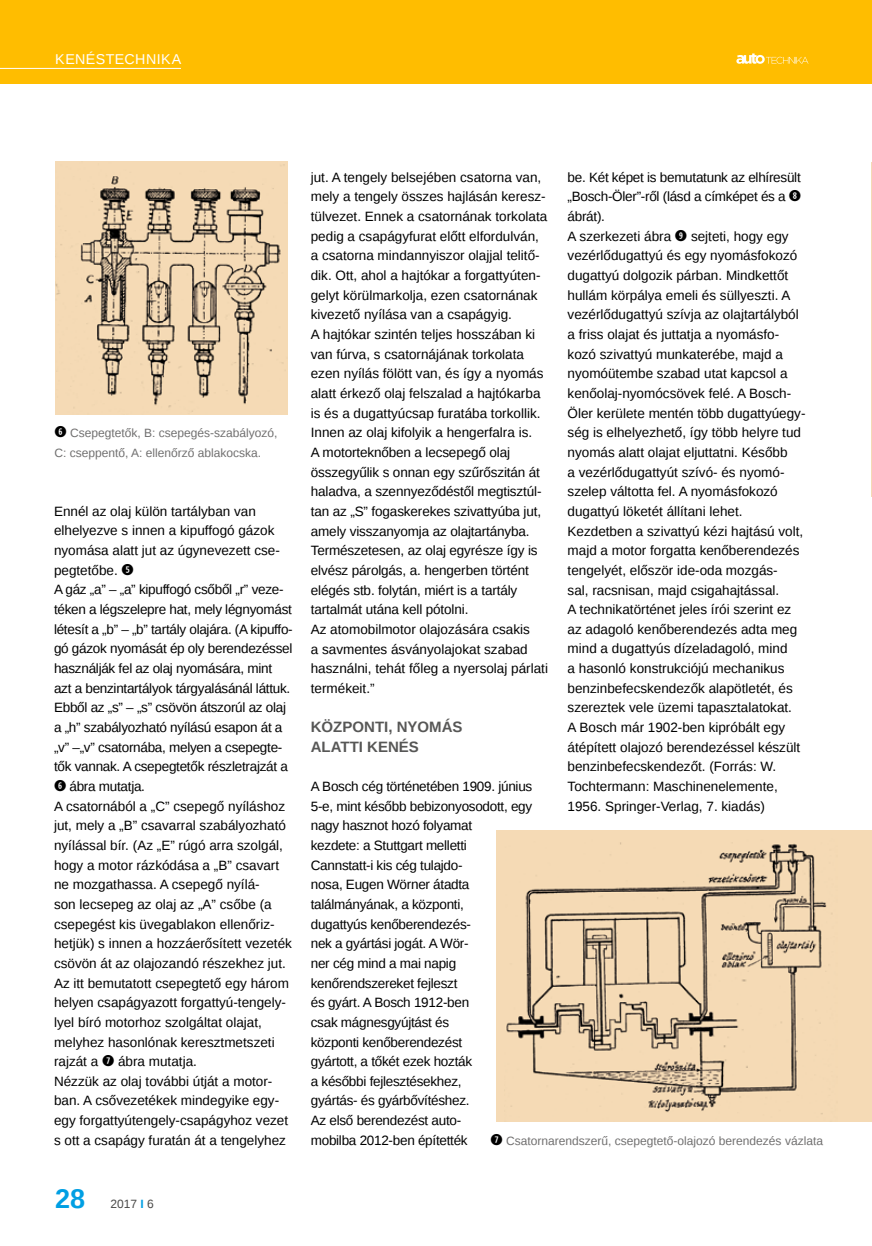
<style>
.page{position:relative;width:872px;height:1246px;background:#fff}
.page>*{position:absolute;margin:0;border:0;box-sizing:border-box;transform-origin:0 0}
.t1{font:700 27px "Liberation Sans";color:#009fe3}
.t2{font:700 15px/19.6px "Liberation Sans";color:#575756}
.t3{font:14.25px "Liberation Sans";letter-spacing:.03em;color:#fff}
.t4{font:13.5px/19.6px "Liberation Sans";color:#000}
.t5{font:13.5px/19.6px "Liberation Sans";letter-spacing:-.02em;color:#000}
.t6{font:12px/19.6px "Liberation Sans";color:#706f6f}
.t7{font:12px "Liberation Sans";color:#4a4a49}
.s1{font-family:"Combi Numerals Ltd";font-size:15px;color:#000}
.s2{font-family:"Combi Numerals Ltd";font-size:15px}
.s3{font-weight:700;color:#009fe3}
</style>
<div class="page">
<div style="left:0;top:0;width:872px;height:83px;background:#ffbd00"></div>
<hr style="left:0;top:68px;width:181px;height:1px;background:#fff">
<svg style="left:736px;top:53px;width:72px;height:11px"></svg>
<hr style="left:871px;top:162px;width:1px;height:334px;background:#f5dab5">
<img style="left:55px;top:162px;width:233px;height:253px">
<div style="left:496px;top:830px;width:376px;height:292px;background:#f5dab5"></div>
<img style="left:506px;top:842px;width:326px;height:272px">
<p class="t3" style="left:55px;top:51px;width:127px">KENÉSTECHNIKA</p>
<p class="t6" style="left:54px;top:424px;width:225px"><span class="s1">➏</span> Csepegtetők, B: csepegés-szabályozó,<br>C: cseppentő, A: ellenőrző ablakocska.</p>
<p class="t4" style="left:54px;top:502px;width:240px">Ennél az olaj külön tartályban van elhelyezve s innen a kipuffogó gázok nyomása alatt jut az úgynevezett cse&shy;pegtetőbe. <span class="s2">➎<br></span>A gáz „a” – „a” kipuffogó csőből „r” veze&shy;téken a légszelepre hat, mely légnyomást létesít a „b” – „b” tartály olajára. (A kipuffo&shy;gó gázok nyomását ép oly berendezéssel használják fel az olaj nyomására, mint azt a benzintartályok tárgyalásánál láttuk.<br>Ebből az „s” – „s” csövön átszorúl az olaj a „h” szabályozható nyílású esapon át a „v” –„v” csatornába, melyen a csepegte&shy;tők vannak. A csepegtetők részletrajzát a <span class="s2">➏</span> ábra mutatja.<br>A csatornából a „C” csepegő nyíláshoz jut, mely a „B” csavarral szabályozható nyílással bír. (Az „E” rúgó arra szolgál, hogy a motor rázkódása a „B” csavart ne mozgathassa. A csepegő nyílá-<br>son lecsepeg az olaj az „A” csőbe (a csepegést kis üvegablakon ellenőriz&shy;hetjük) s innen a hozzáerősített vezeték csövön át az olajozandó részekhez jut.<br>Az itt bemutatott csepegtető egy három helyen csapágyazott forgattyú-tengel - lyel bíró motorhoz szolgáltat olajat, melyhez hasonlónak keresztmetszeti rajzát a <span class="s2">➐</span> ábra mutatja.<br>Nézzük az olaj további útját a motor&shy;ban. A csővezetékek mindegyike egy&shy;egy forgattyútengely-csapágyhoz vezet s ott a csapágy furatán át a tengelyhez</p>
<h1 class="t1" style="left:55px;top:1180px;width:32px">28</h1>
<p class="t7" style="left:110px;top:1197px;width:45px">2017 <span class="s3">I</span> 6</p>
<p class="t4" style="left:311px;top:168px;width:239px">jut. A tengely belsejében csatorna van, mely a tengely összes hajlásán keresz&shy;tülvezet. Ennek a csatornának torkolata pedig a csapágyfurat előtt elfordulván, a csatorna mindannyiszor olajjal telitő&shy;dik. Ott, ahol a hajtókar a forgattyúten&shy;gelyt körülmarkolja, ezen csatornának kivezető nyílása van a csapágyig.<br>A hajtókar szintén teljes hosszában ki van fúrva, s csatornájának torkolata ezen nyílás fölött van, és így a nyomás alatt érkező olaj felszalad a hajtókarba is és a dugattyúcsap furatába torkollik.<br>Innen az olaj kifolyik a hengerfalra is.<br>A motorteknőben a lecsepegő olaj összegyűlik s onnan egy szűrőszitán át haladva, a szennyeződéstől megtisztúl&shy;tan az „S” fogaskerekes szivattyúba jut, amely visszanyomja az olajtartányba.<br>Természetesen, az olaj egyrésze így is elvész párolgás, a. hengerben történt elégés stb. folytán, miért is a tartály tartalmát utána kell pótolni.<br>Az atomobilmotor olajozására csakis<br>a savmentes ásványolajokat szabad használni, tehát főleg a nyersolaj párlati termékeit.”</p>
<p class="t2" style="left:311px;top:717px;width:153px">KÖZPONTI, NYOMÁS<br>ALATTI KENÉS</p>
<p class="t5" style="left:311px;top:777px;width:223px">A Bosch cég történetében 1909. június<br>5-e, mint később bebizonyosodott, egy nagy hasznot hozó folyamat<br>kezdete: a Stuttgart melletti<br>Cannstatt-i kis cég tulajdo-<br>nosa, Eugen Wörner átadta találmányának, a központi,<br>dugattyús kenőberendezés-<br>nek a gyártási jogát. A Wör-<br>ner cég mind a mai napig kenőrendszereket fejleszt<br>és gyárt. A Bosch 1912-ben<br>csak mágnesgyújtást és<br>központi kenőberendezést<br>gyártott, a tőkét ezek hozták<br>a későbbi fejlesztésekhez,<br>gyártás- és gyárbővítéshez.<br>Az első berendezést auto-<br>mobilba 2012-ben építették</p>
<p class="t4" style="left:567px;top:168px;width:239px">be. Két képet is bemutatunk az elhíresült „Bosch-Öler”-ről (lásd a címképet és a <span class="s2">➑ </span>ábrát).<br>A szerkezeti ábra <span class="s2">➒</span> sejteti, hogy egy vezérlődugattyú és egy nyomásfokozó dugattyú dolgozik párban. Mindkettőt hullám körpálya emeli és süllyeszti. A vezérlődugattyú szívja az olajtartályból a friss olajat és juttatja a nyomásfo&shy;kozó szivattyú munkaterébe, majd a nyomóütembe szabad utat kapcsol a kenőolaj-nyomócsövek felé. A Bosch-Öler kerülete mentén több dugattyúegy&shy;ség is elhelyezhető, így több helyre tud nyomás alatt olajat eljuttatni. Később<br>a vezérlődugattyút szívó- és nyomó&shy;szelep váltotta fel. A nyomásfokozó dugattyú löketét állítani lehet.<br>Kezdetben a szivattyú kézi hajtású volt, majd a motor forgatta kenőberendezés tengelyét, először ide-oda mozgás-<br>sal, racsnisan, majd csigahajtással.<br>A technikatörténet jeles írói szerint ez az adagoló kenőberendezés adta meg mind a dugattyús dízeladagoló, mind<br>a hasonló konstrukciójú mechanikus benzinbefecskendezők alapötletét, és szereztek vele üzemi tapasztalatokat.<br>A Bosch már 1902-ben kipróbált egy átépített olajozó berendezéssel készült benzinbefecskendezőt. (Forrás: W.<br>Tochtermann: Maschinenelemente, 1956. Springer-Verlag, 7. kiadás)</p>
<p class="t6" style="left:490px;top:1131px;width:334px"><span class="s1">➐</span> Csatornarendszerű, csepegtető-olajozó berendezés vázlata</p>
</div>
